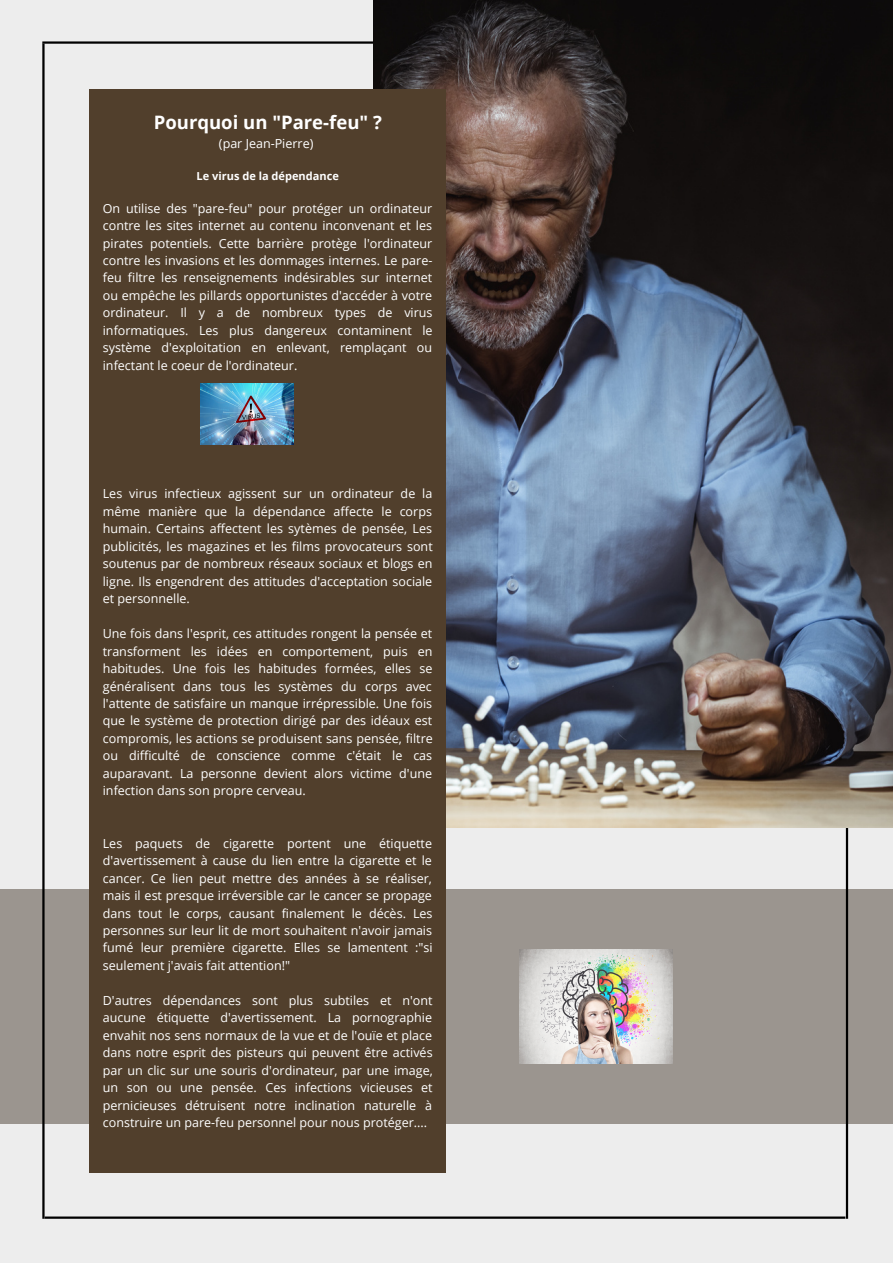
<style>
.page{position:relative;width:893px;height:1264px;background:#fff}
.page>*{position:absolute;margin:0;border:0;box-sizing:border-box;transform-origin:0 0}
.t1{font:700 18.45px "Open Sans";color:#fff}
.t2{font:12.45px/17.4px "Open Sans";color:#fff;text-align:justify}
.t3{font:700 10.95px "Open Sans";color:#fff}
</style>
<div class="page">
<div style="left:0;top:0;width:892px;height:1262px;background:#ededed"></div>
<div style="left:0;top:889px;width:892px;height:234px;background:#9b958f"></div>
<hr style="left:845px;top:418px;width:3px;height:800px;background:#000">
<img style="left:373px;top:0;width:519px;height:827px">
<hr style="left:42px;top:44px;width:3px;height:1174px;background:#000">
<div style="left:89px;top:89px;width:357px;height:1083px;background:#513f2c"></div>
<hr style="left:42px;top:41px;width:331px;height:3px;background:#000">
<hr style="left:45px;top:1216px;width:800px;height:2px;background:#000">
<img style="left:201px;top:383px;width:92px;height:62px">
<img style="left:519px;top:949px;width:153px;height:114px">
<p class="t1" style="left:154px;top:109px;width:229px">Pourquoi un "Pare-feu" ?</p>
<p class="t2" style="left:219px;top:135px;width:96px">(par Jean-Pierre)</p>
<p class="t3" style="left:196px;top:169px;width:144px">Le virus de la dépendance</p>
<p class="t2" style="left:103px;top:199px;width:331px">On utilise des "pare-feu" pour protéger un ordinateur contre les sites internet au contenu inconvenant et les pirates potentiels. Cette barrière protège l'ordinateur contre les invasions et les dommages internes. Le pare&shy;feu filtre les renseignements indésirables sur internet ou empêche les pillards opportunistes d'accéder à votre ordinateur. Il y a de nombreux types de virus informatiques. Les plus dangereux contaminent le système d'exploitation en enlevant, remplaçant ou infectant le coeur de l'ordinateur.</p>
<p class="t2" style="left:103px;top:485px;width:331px">Les virus infectieux agissent sur un ordinateur de la même manière que la dépendance affecte le corps humain. Certains affectent les sytèmes de pensée, Les publicités, les magazines et les films provocateurs sont soutenus par de nombreux réseaux sociaux et blogs en ligne. Ils engendrent des attitudes d'acceptation sociale et personnelle.</p>
<p class="t2" style="left:103px;top:624px;width:331px">Une fois dans l'esprit, ces attitudes rongent la pensée et transforment les idées en comportement, puis en habitudes. Une fois les habitudes formées, elles se généralisent dans tous les systèmes du corps avec l'attente de satisfaire un manque irrépressible. Une fois que le système de protection dirigé par des idéaux est compromis, les actions se produisent sans pensée, filtre ou difficulté de conscience comme c'était le cas auparavant. La personne devient alors victime d'une infection dans son propre cerveau.</p>
<p class="t2" style="left:103px;top:834px;width:331px">Les paquets de cigarette portent une étiquette d'avertissement à cause du lien entre la cigarette et le cancer. Ce lien peut mettre des années à se réaliser, mais il est presque irréversible car le cancer se propage dans tout le corps, causant finalement le décès. Les personnes sur leur lit de mort souhaitent n'avoir jamais fumé leur première cigarette. Elles se lamentent :"si seulement j'avais fait attention!"</p>
<p class="t2" style="left:103px;top:991px;width:331px">D'autres dépendances sont plus subtiles et n'ont aucune étiquette d'avertissement. La pornographie envahit nos sens normaux de la vue et de l'ouïe et place dans notre esprit des pisteurs qui peuvent être activés par un clic sur une souris d'ordinateur, par une image, un son ou une pensée. Ces infections vicieuses et pernicieuses détruisent notre inclination naturelle à construire un pare-feu personnel pour nous protéger....</p>
</div>
